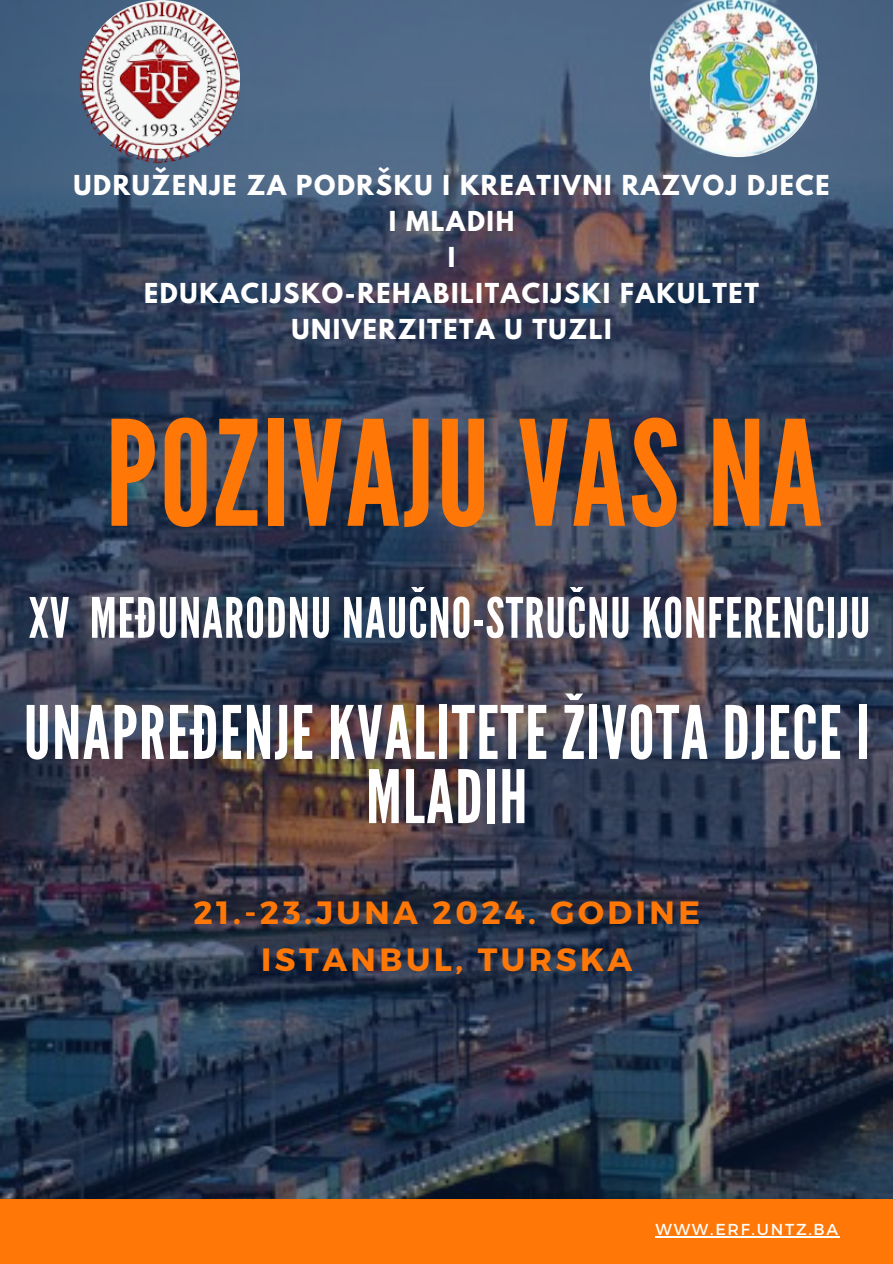
<style>
.page{position:relative;width:893px;height:1264px;background:#fff}
.page>*{position:absolute;margin:0;border:0;box-sizing:border-box;transform-origin:0 0}
.t1{font:145.65px "League Gothic";letter-spacing:.02em;color:#ff7707}
.t2{font:73.5px/64.2px "League Gothic";letter-spacing:.02em;color:#fff;text-align:center}
.t3{font:55.5px "League Gothic";letter-spacing:.02em;color:#fff}
.t4{font:700 32.1px/47.2px "Montserrat";letter-spacing:.11em;color:#ff7707;text-align:center}
.t5{font:700 24.3px/36px "League Spartan";letter-spacing:.07em;color:#fff;text-align:center}
.t6{font:15.9px "Montserrat";letter-spacing:.11em;color:#fff}
</style>
<div class="page">
<img style="left:0;top:0;width:892px;height:1198px">
<div style="left:0;top:1198px;width:892px;height:65px;background:#ff7707"></div>
<hr style="left:655px;top:1236px;width:184px;height:1px;background:#fff">
<img style="left:35px;top:0;width:243px;height:207px">
<img style="left:650px;top:0;width:166px;height:153px">
<h2 class="t5" style="left:73px;top:170px;width:757px">UDRUŽENJE ZA PODRŠKU I KREATIVNI RAZVOJ DJECE<br>I MLADIH<br>I<br>EDUKACIJSKO-REHABILITACIJSKI FAKULTET<br>UNIVERZITETA U TUZLI</h2>
<h4 class="t1" style="left:106px;top:389px;width:718px">POZIVAJU VAS NA</h4>
<p class="t3" style="left:29px;top:586px;width:842px">XV MEĐUNARODNU NAUČNO-STRUČNU KONFERENCIJU</p>
<p class="t2" style="left:24px;top:702px;width:847px">UNAPREĐENJE KVALITETE ŽIVOTA DJECE I<br>MLADIH</p>
<p class="t4" style="left:193px;top:886px;width:508px">21.-23.JUNA 2024. GODINE<br>ISTANBUL, TURSKA</p>
<h5 class="t6" style="left:655px;top:1219px;width:184px">WWW.ERF.UNTZ.BA</h5>
</div>
